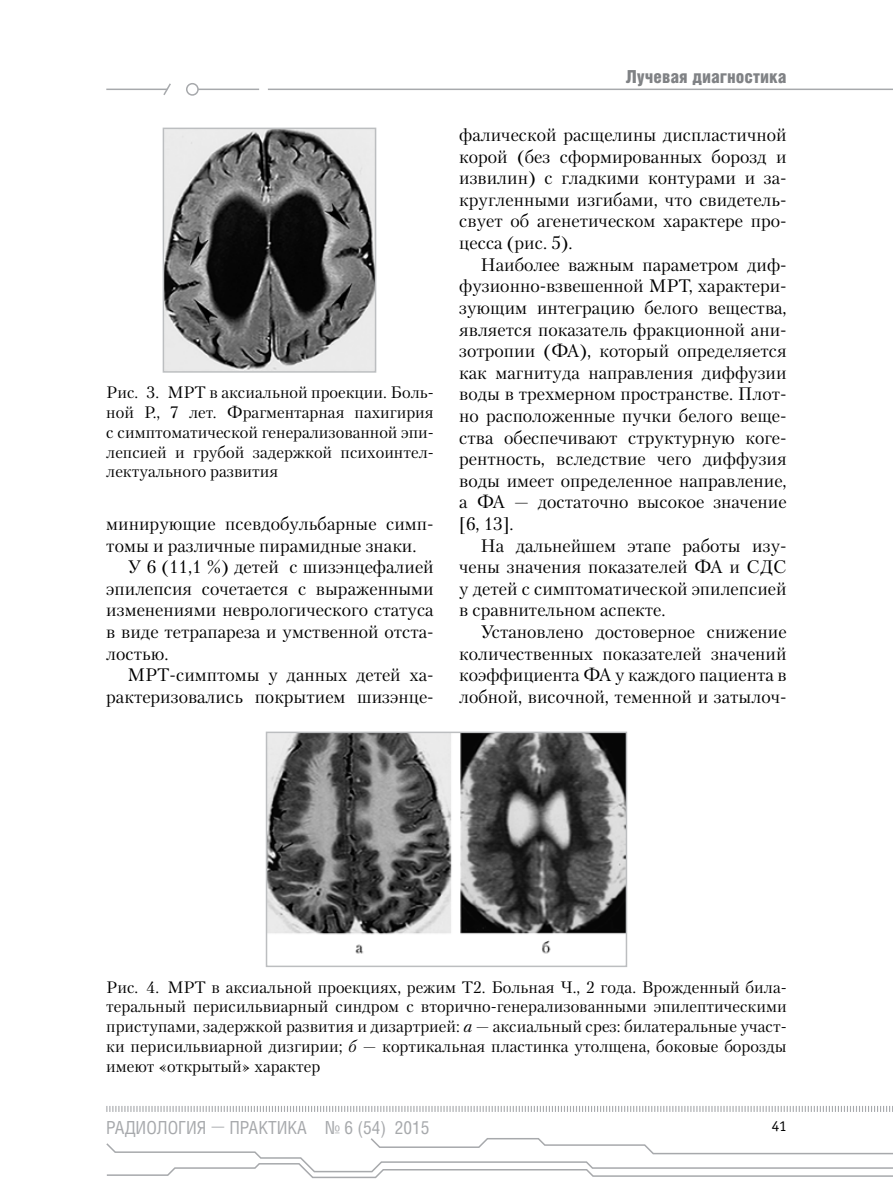
<style>
.page{position:relative;width:893px;height:1191px;background:#fff}
.page>*{position:absolute;margin:0;border:0;box-sizing:border-box;transform-origin:0 0}
.t1{font:18px/21.6px "Petersburg C";color:#000;text-align:justify}
.t2{font:18px "Helios Cond";color:#a7a9ac}
.t3{font:900 18px "Helios Cond";color:#808285}
.t4{font:16.5px/19.8px "Petersburg C";color:#000;text-align:justify}
.t5{font:15px "Officina Sans C";color:#000}
.s1{font-style:italic}
.s2{font-family:"Petersburg C";font-weight:700}
</style>
<div class="page">
<svg style="left:106px;top:1106px;width:787px;height:6px"></svg>
<hr style="left:268px;top:89px;width:625px;height:1px;background:#a7a9ac">
<hr style="left:198px;top:89px;width:61px;height:1px;background:#a7a9ac">
<div style="left:186px;top:83px;width:13px;height:13px;border:2px solid #a7a9ac;border-radius:50%"></div>
<hr style="left:106px;top:89px;width:61px;height:1px;background:#a7a9ac">
<svg style="left:162px;top:83px;width:9px;height:12px"></svg>
<svg style="left:106px;top:1138px;width:787px;height:40px"></svg>
<img style="left:166px;top:131px;width:207px;height:239px">
<div style="left:163px;top:128px;width:213px;height:245px;border:2px solid #bcbec0"></div>
<img style="left:269px;top:734px;width:355px;height:220px">
<div style="left:266px;top:731px;width:361px;height:236px;border:2px solid #bcbec0"></div>
<p class="t4" style="left:106px;top:382px;width:329px">Рис. 3. МРТ в аксиальной проекции. Боль&shy;ной Р., 7 лет. Фрагментарная пахигирия с симптоматической генерализованной эпи&shy;лепсией и грубой задержкой психоинтел&shy;лектуального развития</p>
<p class="t1" style="left:106px;top:512px;width:327px">минирующие псевдобульбарные симп-</p>
<p class="t1" style="left:106px;top:534px;width:312px">томы и различные пирамидные знаки.</p>
<p class="t1" style="left:128px;top:556px;width:308px">У 6 (11,1 %) детей с шизэнцефалией</p>
<p class="t1" style="left:106px;top:577px;width:329px">эпилепсия сочетается с выраженными</p>
<p class="t1" style="left:106px;top:599px;width:329px">изменениями неврологического статуса</p>
<p class="t1" style="left:106px;top:620px;width:329px">в виде тетрапареза и умственной отста-</p>
<p class="t1" style="left:106px;top:642px;width:64px">лостью.</p>
<p class="t1" style="left:128px;top:664px;width:308px">МРТ-симптомы у данных детей ха-</p>
<p class="t1" style="left:106px;top:685px;width:329px">рактеризовались покрытием шизэнце-</p>
<p class="t3" style="left:626px;top:66px;width:162px">Лучевая диагностика</p>
<p class="t1" style="left:459px;top:124px;width:329px">фалической расщелины диспластичной корой (без сформированных борозд и извилин) с гладкими контурами и за&shy;кругленными изгибами, что свидетель&shy;свует об агенетическом характере про&shy;цесса (рис. 5).</p>
<p class="t1" style="left:459px;top:253px;width:329px;text-indent:21px">Наиболее важным параметром диф&shy;фузионно-взвешенной МРТ, характери&shy;зующим интеграцию белого вещества, является показатель фракционной ани&shy;зотропии (ФА), который определяется как магнитуда направления диффузии воды в трехмерном пространстве. Плот&shy;но расположенные пучки белого веще&shy;ства обеспечивают структурную коге&shy;рентность, вследствие чего диффузия воды имеет определенное направление, а ФА — достаточно высокое значение [6, 13].</p>
<p class="t1" style="left:459px;top:534px;width:329px;text-align:left;text-indent:21px">На дальнейшем этапе работы изу&shy;чены значения показателей ФА и СДС у детей с симптоматической эпилепсией в сравнительном аспекте.</p>
<p class="t1" style="left:459px;top:620px;width:329px;text-indent:21px">Установлено достоверное снижение количественных показателей значений коэффициента ФА у каждого пациента в лобной, височной, теменной и затылоч-</p>
<p class="t4" style="left:106px;top:976px;width:682px">Рис. 4. МРТ в аксиальной проекциях, режим Т2. Больная Ч., 2 года. Врожденный била&shy;теральный перисильвиарный синдром с вторично-генерализованными эпилептическими приступами, задержкой развития и дизартрией: <span class="s1">а</span> — аксиальный срез: билатеральные участ&shy;ки перисильвиарной дизгирии; <span class="s1">б</span> — кортикальная пластинка утолщена, боковые борозды имеют «открытый» характер</p>
<p class="t2" style="left:106px;top:1116px;width:325px">РАДИОЛОГИЯ <span class="s2">—</span> ПРАКТИКА № 6 (54) 2015</p>
<p class="t5" style="left:772px;top:1117px;width:16px">41</p>
</div>
